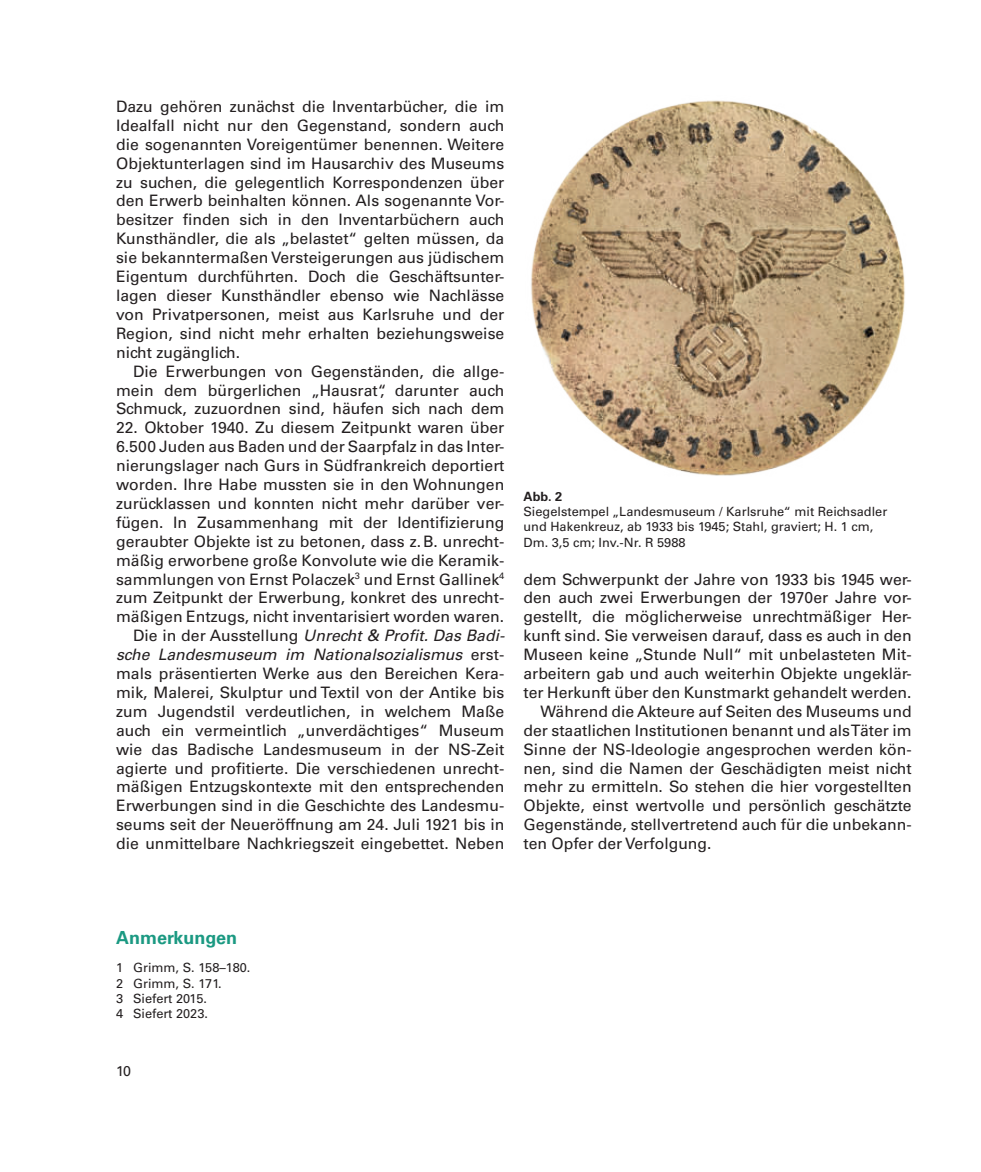
<style>
.page{position:relative;width:981px;height:1172px;background:#fff}
.page>*{position:absolute;margin:0;border:0;box-sizing:border-box;transform-origin:0 0}
.t1{font:700 18px "Univers LT Std";color:#1b9982}
.t2{font:15.75px/18.9px "Univers LT Std";color:#231f20;text-align:justify}
.t3{font:14.25px "Univers LT Std";color:#231f20}
.t4{font:12.75px/15.3px "Univers LT Std";color:#231f20}
.t5{font:700 12.75px "Univers LT Std";color:#231f20}
.s1{font-style:italic}
</style>
<div class="page">
<img style="left:531px;top:100px;width:374px;height:376px">
<p class="t2" style="left:116px;top:97px;width:390px">Dazu gehören zunächst die Inventarbücher, die im Idealfall nicht nur den Gegenstand, sondern auch die sogenannten Voreigentümer benennen. Weitere Objektunterlagen sind im Hausarchiv des Museums zu suchen, die gelegentlich Korrespondenzen über den Erwerb beinhalten können. Als sogenannte Vor&shy;besitzer finden sich in den Inventarbüchern auch Kunsthändler, die als „belastet“ gelten müssen, da sie bekanntermaßen Versteigerungen aus jüdischem Eigentum durchführten. Doch die Geschäftsunter&shy;lagen dieser Kunsthändler ebenso wie Nachlässe von Privatpersonen, meist aus Karlsruhe und der Region, sind nicht mehr erhalten beziehungsweise nicht zugänglich.</p>
<p class="t2" style="left:116px;top:362px;width:389px;text-indent:17px">Die Erwerbungen von Gegenständen, die allge&shy;mein dem bürgerlichen „Hausrat“, darunter auch Schmuck, zuzuordnen sind, häufen sich nach dem</p>
<p class="t2" style="left:116px;top:418px;width:390px;text-align:right">22. Oktober 1940. Zu diesem Zeitpunkt waren über 6.500 Juden aus Baden und der Saarpfalz in das Inter&shy;nierungslager nach Gurs in Südfrankreich deportiert worden. Ihre Habe mussten sie in den Wohnungen zurücklassen und konnten nicht mehr darüber ver&shy;fügen. In Zusammenhang mit der Identifizierung geraubter Objekte ist zu betonen, dass z. B. unrecht&shy;mäßig erworbene große Konvolute wie die Keramik&shy;sammlungen von Ernst Polaczek<sup>3</sup> und Ernst Gallinek<sup>4 </sup>zum Zeitpunkt der Erwerbung, konkret des unrecht&shy;mäßigen Entzugs, nicht inventarisiert worden waren.<br>Die in der Ausstellung <span class="s1">Unrecht &amp; Profit. Das Badi&shy;sche Landesmuseum im Nationalsozialismus</span> erst&shy;mals präsentierten Werke aus den Bereichen Kera&shy;mik, Malerei, Skulptur und Textil von der Antike bis zum Jugendstil verdeutlichen, in welchem Maße auch ein vermeintlich „unverdächtiges“ Museum wie das Badische Landesmuseum in der NS-Zeit agierte und profitierte. Die verschiedenen unrecht&shy;mäßigen Entzugskontexte mit den entsprechenden Erwerbungen sind in die Geschichte des Landesmu&shy;seums seit der Neueröffnung am 24. Juli 1921 bis in die unmittelbare Nachkriegszeit eingebettet. Neben</p>
<p class="t5" style="left:523px;top:489px;width:40px">Abb. 2</p>
<p class="t4" style="left:523px;top:504px;width:365px">Siegelstempel „Landesmuseum / Karlsruhe“ mit Reichsadler und Hakenkreuz, ab 1933 bis 1945; Stahl, graviert; H. 1 cm,<br>Dm. 3,5 cm; Inv.-Nr. R 5988</p>
<p class="t2" style="left:523px;top:569px;width:389px">dem Schwerpunkt der Jahre von 1933 bis 1945 wer-</p>
<p class="t2" style="left:523px;top:588px;width:389px">den auch zwei Erwerbungen der 1970er Jahre vor-</p>
<p class="t2" style="left:523px;top:607px;width:389px">gestellt, die möglicherweise unrechtmäßiger Her-</p>
<p class="t2" style="left:523px;top:626px;width:390px">kunft sind. Sie verweisen darauf, dass es auch in den</p>
<p class="t2" style="left:523px;top:645px;width:389px">Museen keine „Stunde Null“ mit unbelasteten Mit-</p>
<p class="t2" style="left:523px;top:664px;width:389px">arbeitern gab und auch weiterhin Objekte ungeklär-</p>
<p class="t2" style="left:523px;top:683px;width:389px">ter Herkunft über den Kunstmarkt gehandelt werden.</p>
<p class="t2" style="left:540px;top:702px;width:373px">Während die Akteure auf Seiten des Museums und</p>
<p class="t2" style="left:523px;top:721px;width:390px">der staatlichen Institutionen benannt und als Täter im</p>
<p class="t2" style="left:523px;top:740px;width:390px">Sinne der NS-Ideologie angesprochen werden kön-</p>
<p class="t2" style="left:523px;top:758px;width:389px">nen, sind die Namen der Geschädigten meist nicht</p>
<p class="t2" style="left:523px;top:777px;width:390px">mehr zu ermitteln. So stehen die hier vorgestellten</p>
<p class="t2" style="left:523px;top:796px;width:390px">Objekte, einst wertvolle und persönlich geschätzte</p>
<p class="t2" style="left:523px;top:815px;width:389px">Gegenstände, stellvertretend auch für die unbekann-</p>
<p class="t2" style="left:523px;top:834px;width:190px">ten Opfer der Verfolgung.</p>
<p class="t1" style="left:116px;top:927px;width:122px">Anmerkungen</p>
<p class="t4" style="left:116px;top:960px;width:136px">1 Grimm, S. 158–180.<br>2 Grimm, S. 171.<br>3 Siefert 2015.<br>4 Siefert 2023.</p>
<p class="t3" style="left:116px;top:1063px;width:17px">10</p>
</div>
